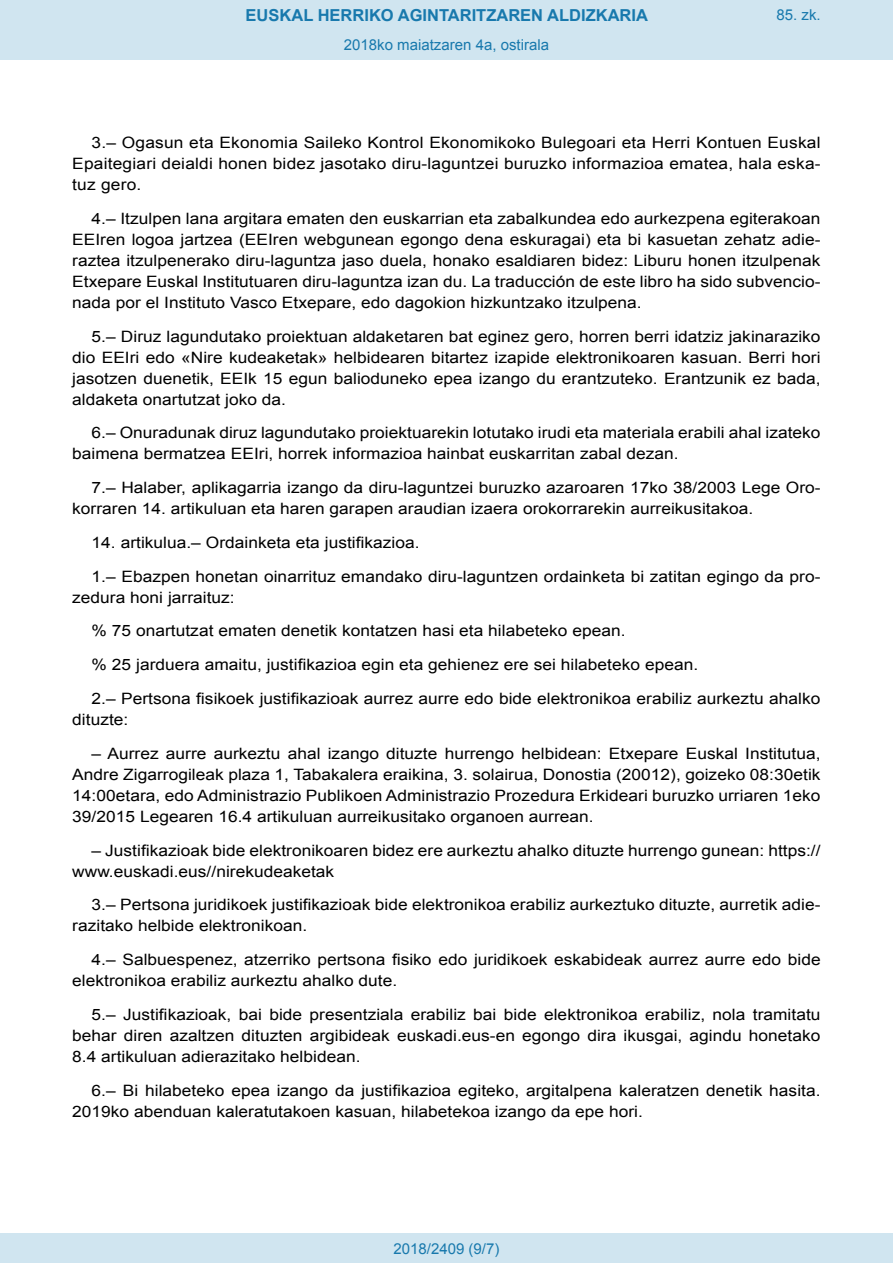
<style>
.page{position:relative;width:893px;height:1263px;background:#fff}
.page>*{position:absolute;margin:0;border:0;box-sizing:border-box;transform-origin:0 0}
.t1{font:700 16.5px "Arial";color:#1879ad}
.BOPVDetalle{font:15.6px/21px "Arial";color:#000;scale:1.11 1}
.Paginacion_Centro{font:15px "Arial";color:#1879ad}
</style>
<div class="page">
<div style="left:0;top:0;width:893px;height:60px;background:#d0e5f0"></div>
<div style="left:0;top:1233px;width:893px;height:30px;background:#d0e5f0"></div>
<p class="t1" style="left:246px;top:4px;width:404px">EUSKAL HERRIKO AGINTARITZAREN ALDIZKARIA</p>
<p class="Paginacion_Centro" style="left:344px;top:35px;width:207px">2018ko maiatzaren 4a, ostirala</p>
<p class="Paginacion_Centro" style="left:776px;top:5px;width:46px">85. zk.</p>
<p class="BOPVDetalle" style="left:72px;top:132px;width:676px;text-align:justify;text-indent:19px">3.– Ogasun eta Ekonomia Saileko Kontrol Ekonomikoko Bulegoari eta Herri Kontuen Euskal Epaitegiari deialdi honen bidez jasotako diru-laguntzei buruzko informazioa ematea, hala eska&shy;tuz gero.</p>
<p class="BOPVDetalle" style="left:72px;top:208px;width:676px;text-align:justify;text-indent:19px">4.– Itzulpen lana argitara ematen den euskarrian eta zabalkundea edo aurkezpena egiterakoan EEIren logoa jartzea (EEIren webgunean egongo dena eskuragai) eta bi kasuetan zehatz adie&shy;raztea itzulpenerako diru-laguntza jaso duela, honako esaldiaren bidez: Liburu honen itzulpenak Etxepare Euskal Institutuaren diru-laguntza izan du. La traducción de este libro ha sido subvencio&shy;nada por el Instituto Vasco Etxepare, edo dagokion hizkuntzako itzulpena.</p>
<p class="BOPVDetalle" style="left:72px;top:326px;width:676px;text-align:justify;text-indent:19px">5.– Diruz lagundutako proiektuan aldaketaren bat eginez gero, horren berri idatziz jakinaraziko dio EEIri edo «Nire kudeaketak» helbidearen bitartez izapide elektronikoaren kasuan. Berri hori jasotzen duenetik, EEIk 15 egun balioduneko epea izango du erantzuteko. Erantzunik ez bada, aldaketa onartutzat joko da.</p>
<p class="BOPVDetalle" style="left:72px;top:423px;width:676px;text-indent:19px">6.– Onuradunak diruz lagundutako proiektuarekin lotutako irudi eta materiala erabili ahal izateko baimena bermatzea EEIri, horrek informazioa hainbat euskarritan zabal dezan.</p>
<p class="BOPVDetalle" style="left:72px;top:477px;width:676px;text-indent:19px">7.– Halaber, aplikagarria izango da diru-laguntzei buruzko azaroaren 17ko 38/2003 Lege Oro&shy;korraren 14. artikuluan eta haren garapen araudian izaera orokorrarekin aurreikusitakoa.</p>
<p class="BOPVDetalle" style="left:92px;top:532px;width:297px">14. artikulua.– Ordainketa eta justifikazioa.</p>
<p class="BOPVDetalle" style="left:72px;top:566px;width:676px;text-indent:19px">1.– Ebazpen honetan oinarrituz emandako diru-laguntzen ordainketa bi zatitan egingo da pro&shy;zedura honi jarraituz:</p>
<p class="BOPVDetalle" style="left:92px;top:621px;width:482px">% 75 onartutzat ematen denetik kontatzen hasi eta hilabeteko epean.</p>
<p class="BOPVDetalle" style="left:92px;top:654px;width:548px">% 25 jarduera amaitu, justifikazioa egin eta gehienez ere sei hilabeteko epean.</p>
<p class="BOPVDetalle" style="left:72px;top:688px;width:676px;text-indent:19px">2.– Pertsona fisikoek justifikazioak aurrez aurre edo bide elektronikoa erabiliz aurkeztu ahalko dituzte:</p>
<p class="BOPVDetalle" style="left:72px;top:743px;width:676px;text-align:justify;text-indent:19px">– Aurrez aurre aurkeztu ahal izango dituzte hurrengo helbidean: Etxepare Euskal Institutua, Andre Zigarrogileak plaza 1, Tabakalera eraikina, 3. solairua, Donostia (20012), goizeko 08:30etik 14:00etara, edo Administrazio Publikoen Administrazio Prozedura Erkideari buruzko urriaren 1eko 39/2015 Legearen 16.4 artikuluan aurreikusitako organoen aurrean.</p>
<p class="BOPVDetalle" style="left:72px;top:840px;width:676px;text-indent:19px">– Justifikazioak bide elektronikoaren bidez ere aurkeztu ahalko dituzte hurrengo gunean: https:// www.euskadi.eus//nirekudeaketak</p>
<p class="BOPVDetalle" style="left:72px;top:894px;width:676px;text-indent:19px">3.– Pertsona juridikoek justifikazioak bide elektronikoa erabiliz aurkeztuko dituzte, aurretik adie&shy;razitako helbide elektronikoan.</p>
<p class="BOPVDetalle" style="left:72px;top:949px;width:676px;text-indent:19px">4.– Salbuespenez, atzerriko pertsona fisiko edo juridikoek eskabideak aurrez aurre edo bide elektronikoa erabiliz aurkeztu ahalko dute.</p>
<p class="BOPVDetalle" style="left:72px;top:1004px;width:676px;text-align:justify;text-indent:19px">5.– Justifikazioak, bai bide presentziala erabiliz bai bide elektronikoa erabiliz, nola tramitatu behar diren azaltzen dituzten argibideak euskadi.eus-en egongo dira ikusgai, agindu honetako 8.4 artikuluan adierazitako helbidean.</p>
<p class="BOPVDetalle" style="left:72px;top:1080px;width:676px;text-indent:19px">6.– Bi hilabeteko epea izango da justifikazioa egiteko, argitalpena kaleratzen denetik hasita.<br>2019ko abenduan kaleratutakoen kasuan, hilabetekoa izango da epe hori.</p>
<p class="Paginacion_Centro" style="left:393px;top:1238px;width:107px">2018/2409 (9/7)</p>
</div>
